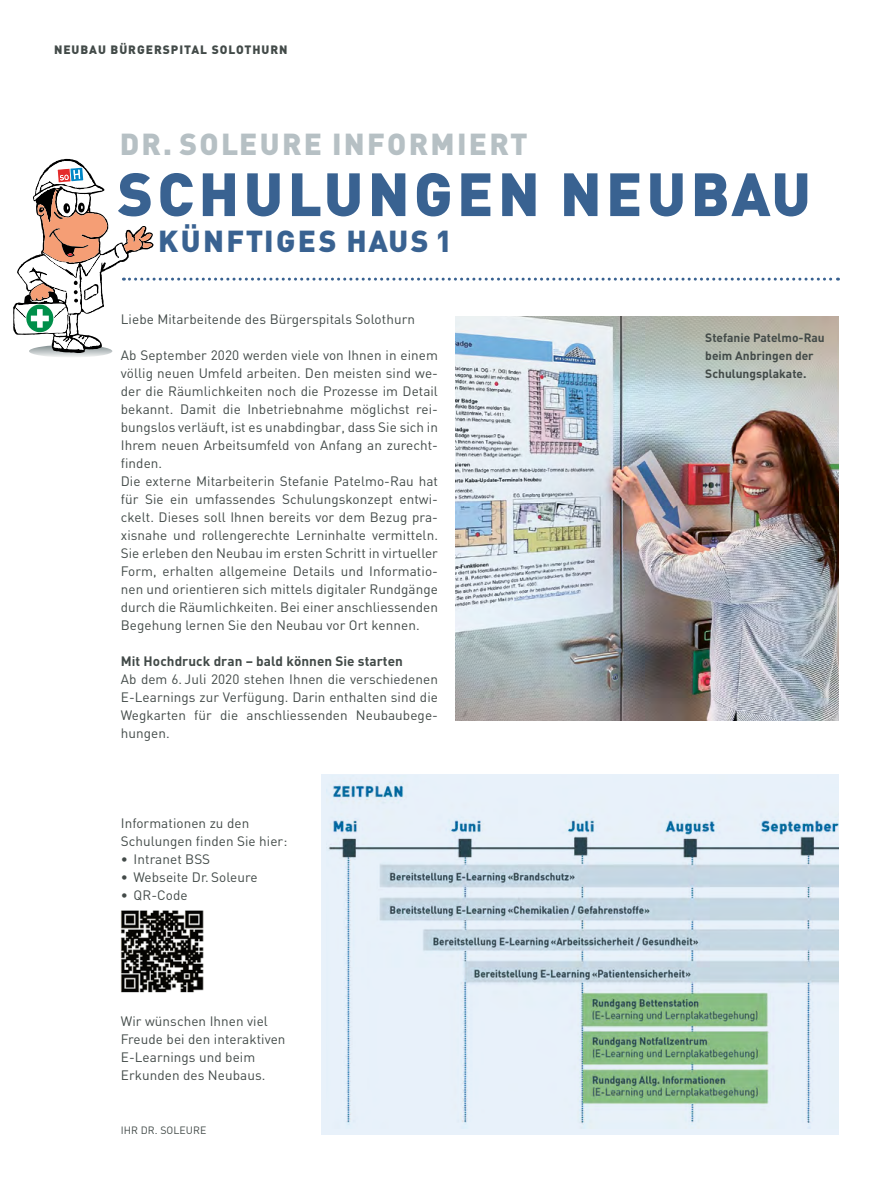
<style>
.page{position:relative;width:893px;height:1191px;background:#fff}
.page>*{position:absolute;margin:0;border:0;box-sizing:border-box;transform-origin:0 0}
._04_Titel_40_35{font:900 60px "DIN";letter-spacing:.07em;color:#396291}
._04_Titel_40_35-2{font:900 30px "DIN";letter-spacing:.075em;color:#b6c0c4}
._04_Titel_40_35-3{font:900 30px "DIN";letter-spacing:.075em;color:#396291}
._05_Grundtext_9_12{font:13.5px/18px "DIN";letter-spacing:.005em;color:#424a48;text-align:justify}
._05_Grundtext_9_12-2{font:700 13.5px "DIN";letter-spacing:.005em;color:#424a48}
._06_Bildlegende{font:700 12px/18px "DIN";color:#424a48}
._00_Rubriktitel{font:900 12px "DIN";letter-spacing:.08em;color:#424a48}
._05_Grundtext_Autor{font:10.5px "DIN";letter-spacing:.005em;color:#424a48}
</style>
<div class="page">
<div style="left:321px;top:774px;width:518px;height:360px;background:#e8f1fa"></div>
<img style="left:121px;top:910px;width:83px;height:83px">
<img style="left:455px;top:316px;width:384px;height:404px">
<img style="left:326px;top:781px;width:513px;height:347px">
<div style="left:29px;top:345px;width:83px;height:12px;background:#dadede;border-radius:50%"></div>
<svg style="left:13px;top:159px;width:825px;height:194px"></svg>
<p class="_00_Rubriktitel" style="left:54px;top:42px;width:235px">NEUBAU BÜRGERSPITAL SOLOTHURN</p>
<p class="_04_Titel_40_35-2" style="left:120px;top:124px;width:409px">DR. SOLEURE INFORMIERT</p>
<p class="_04_Titel_40_35" style="left:118px;top:154px;width:695px">SCHULUNGEN NEUBAU</p>
<p class="_04_Titel_40_35-3" style="left:158px;top:221px;width:296px">KÜNFTIGES HAUS 1</p>
<p class="_05_Grundtext_9_12" style="left:121px;top:310px;width:296px">Liebe Mitarbeitende des Bürgerspitals Solothurn</p>
<p class="_05_Grundtext_9_12" style="left:121px;top:346px;width:319px">Ab September 2020 werden viele von Ihnen in einem völlig neuen Umfeld arbeiten. Den meisten sind we&shy;der die Räumlichkeiten noch die Prozesse im Detail bekannt. Damit die Inbetriebnahme möglichst rei&shy;bungslos verläuft, ist es unabdingbar, dass Sie sich in Ihrem neuen Arbeitsumfeld von Anfang an zurecht&shy;finden.</p>
<p class="_05_Grundtext_9_12" style="left:121px;top:472px;width:319px">Die externe Mitarbeiterin Stefanie Patelmo-Rau hat für Sie ein umfassendes Schulungskonzept entwi&shy;ckelt. Dieses soll Ihnen bereits vor dem Bezug pra&shy;xisnahe und rollengerechte Lerninhalte vermitteln.<br>Sie erleben den Neubau im ersten Schritt in virtueller Form, erhalten allgemeine Details und Informatio&shy;nen und orientieren sich mittels digitaler Rundgänge durch die Räumlichkeiten. Bei einer anschliessenden Begehung lernen Sie den Neubau vor Ort kennen.</p>
<p class="_05_Grundtext_9_12-2" style="left:121px;top:652px;width:284px">Mit Hochdruck dran – bald können Sie starten</p>
<p class="_05_Grundtext_9_12" style="left:121px;top:670px;width:319px">Ab dem 6. Juli 2020 stehen Ihnen die verschiedenen E-Learnings zur Verfügung. Darin enthalten sind die Wegkarten für die anschliessenden Neubaubege&shy;hungen.</p>
<p class="_05_Grundtext_9_12" style="left:121px;top:814px;width:130px">Informationen zu den</p>
<p class="_05_Grundtext_9_12" style="left:121px;top:832px;width:168px">Schulungen finden Sie hier:</p>
<p class="_05_Grundtext_9_12" style="left:121px;top:850px;width:91px">• Intranet BSS</p>
<p class="_05_Grundtext_9_12" style="left:121px;top:868px;width:138px">• Webseite Dr. Soleure</p>
<p class="_05_Grundtext_9_12" style="left:121px;top:886px;width:68px">• QR-Code</p>
<p class="_05_Grundtext_9_12" style="left:121px;top:1012px;width:149px">Wir wünschen Ihnen viel</p>
<p class="_05_Grundtext_9_12" style="left:121px;top:1030px;width:166px">Freude bei den interaktiven</p>
<p class="_05_Grundtext_9_12" style="left:121px;top:1048px;width:136px">E-Learnings und beim</p>
<p class="_05_Grundtext_9_12" style="left:121px;top:1066px;width:146px">Erkunden des Neubaus.</p>
<p class="_05_Grundtext_Autor" style="left:121px;top:1124px;width:87px">IHR DR. SOLEURE</p>
<p class="_06_Bildlegende" style="left:705px;top:328px;width:121px">Stefanie Patelmo-Rau beim Anbringen der<br>Schulungsplakate.</p>
</div>
